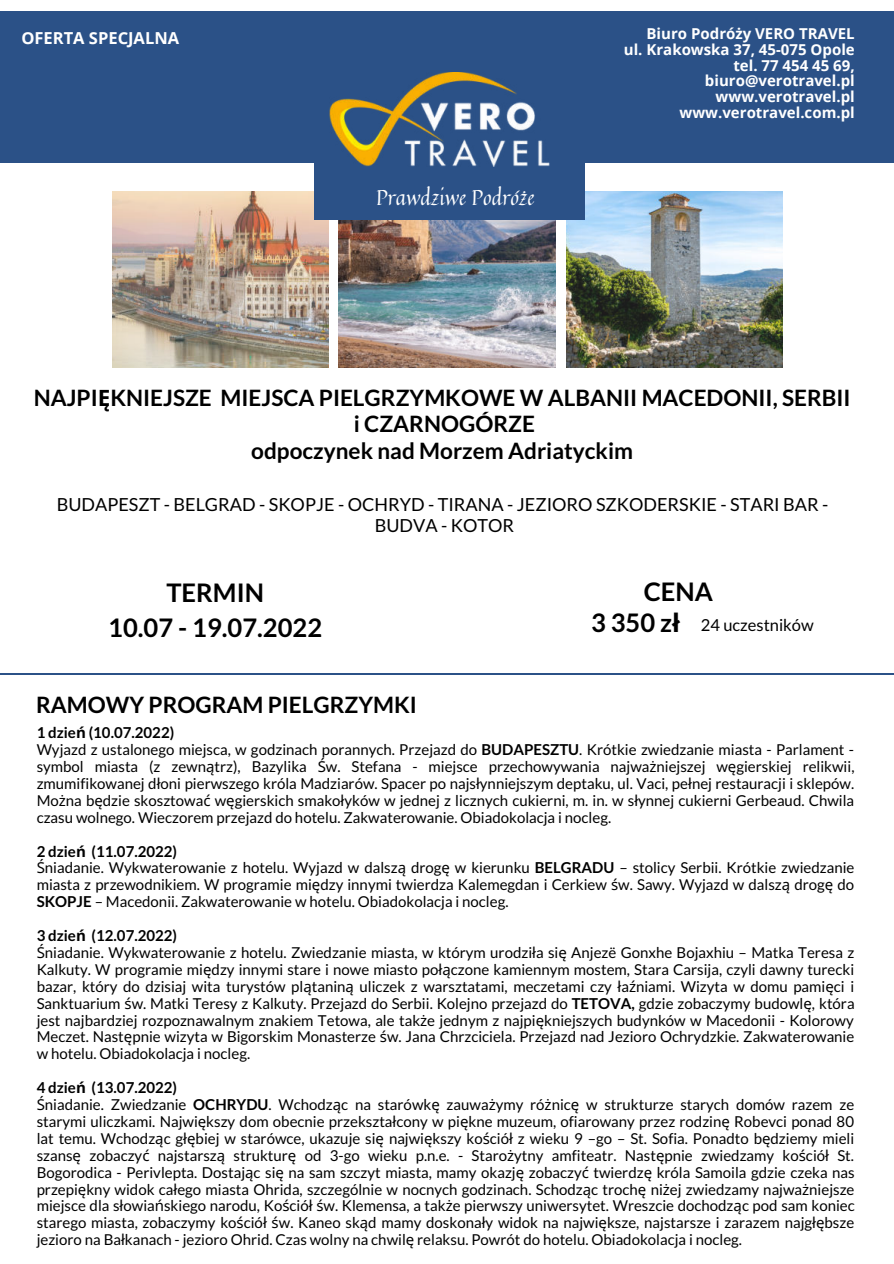
<style>
.page{position:relative;width:894px;height:1264px;background:#fff}
.page>*{position:absolute;margin:0;border:0;box-sizing:border-box;transform-origin:0 0}
.t1{font:700 25.5px "Lato";color:#000}
.t2{font:700 22.5px/26.8px "Lato";color:#000;text-align:center}
.t3{font:21px "Quintessential";color:#fff}
.t4{font:18px/21.5px "Lato";color:#000;text-align:center}
.t5{font:700 16.5px "Open Sans";color:#fff}
.t6{font:16.5px "Lato";color:#000}
.t7{font:15px/17px "Lato";color:#000}
.t8{font:700 15px/15.8px "Open Sans";color:#fff;text-align:right}
.s1{font-family:"Noto Sans"}
.s2{font-weight:700}
.s3{font-family:"Noto Sans";font-weight:700}
</style>
<div class="page">
<img style="left:112px;top:191px;width:216px;height:176px">
<img style="left:338px;top:220px;width:217px;height:147px">
<img style="left:566px;top:191px;width:216px;height:176px">
<div style="left:0;top:11px;width:893px;height:151px;background:#2b5187"></div>
<div style="left:314px;top:131px;width:270px;height:89px;background:#2b5187"></div>
<img style="left:329px;top:73px;width:220px;height:93px">
<hr style="left:0;top:673px;width:893px;height:1px;background:#2b5187">
<p class="t5" style="left:21px;top:27px;width:159px">OFERTA SPECJALNA</p>
<h3 class="t3" style="left:376px;top:181px;width:160px">Prawdziwe Podróże</h3>
<p class="t8" style="left:623px;top:25px;width:232px">Biuro Podróży VERO TRAVEL<br>ul. Krakowska 37, 45-075 Opole tel. 77 454 45 69, biuro@verotravel.pl www.verotravel.pl www.verotravel.com.pl</p>
<h2 class="t2" style="left:34px;top:384px;width:818px">NAJPI<span class="s1">Ę</span>KNIEJSZE MIEJSCA PIELGRZYMKOWE W ALBANII MACEDONII, SERBII i CZARNOGÓRZE<br>odpoczynek nad Morzem Adriatyckim</h2>
<p class="t4" style="left:57px;top:493px;width:773px">BUDAPESZT - BELGRAD - SKOPJE - OCHRYD - TIRANA - JEZIORO SZKODERSKIE - STARI BAR -<br>BUDVA - KOTOR</p>
<h1 class="t1" style="left:166px;top:578px;width:99px">TERMIN</h1>
<h1 class="t1" style="left:643px;top:577px;width:71px">CENA</h1>
<h1 class="t1" style="left:108px;top:613px;width:215px">10.07 - 19.07.2022</h1>
<h1 class="t1" style="left:591px;top:608px;width:90px">3 350 z<span class="s1">ł</span></h1>
<p class="t6" style="left:700px;top:616px;width:114px">24 uczestników</p>
<h2 class="t2" style="left:36px;top:691px;width:382px">RAMOWY PROGRAM PIELGRZYMKI</h2>
<p class="t7" style="left:37px;top:724px;width:819px"><span class="s2">1 dzie</span><span class="s3">ń</span> <span class="s2">(10.07.2022)<br></span>Wyjazd z ustalonego miejsca, w godzinach porannych. Przejazd do <span class="s2">BUDAPESZTU</span>. Krótkie zwiedzanie miasta - Parlament - symbol miasta (z zewn<span class="s1">ą</span>trz), Bazylika <span class="s1">Ś</span>w. Stefana - miejsce przechowywania najwa<span class="s1">ż</span>niejszej w<span class="s1">ę</span>gierskiej relikwii, zmumifikowanej d<span class="s1">ł</span>oni pierwszego króla Madziarów. Spacer po najs<span class="s1">ł</span>ynniejszym deptaku, ul. Vaci, pe<span class="s1">ł</span>nej restauracji i sklepów.<br>Mo<span class="s1">ż</span>na b<span class="s1">ę</span>dzie skosztowa<span class="s1">ć</span> w<span class="s1">ę</span>gierskich smako<span class="s1">ł</span>yków w jednej z licznych cukierni, m. in. w s<span class="s1">ł</span>ynnej cukierni Gerbeaud. Chwila czasu wolnego. Wieczorem przejazd do hotelu. Zakwaterowanie. Obiadokolacja i nocleg.</p>
<p class="t7" style="left:37px;top:842px;width:819px"><span class="s2">2 dzie</span><span class="s3">ń</span> <span class="s2">(11.07.2022)<br></span><span class="s1">Ś</span>niadanie. Wykwaterowanie z hotelu. Wyjazd w dalsz<span class="s1">ą</span> drog<span class="s1">ę</span> w kierunku <span class="s2">BELGRADU</span> – stolicy Serbii. Krótkie zwiedzanie miasta z przewodnikiem. W programie mi<span class="s1">ę</span>dzy innymi twierdza Kalemegdan i Cerkiew <span class="s1">ś</span>w. Sawy. Wyjazd w dalsz<span class="s1">ą</span> drog<span class="s1">ę</span> do <span class="s2">SKOPJE</span> – Macedonii. Zakwaterowanie w hotelu. Obiadokolacja i nocleg.</p>
<p class="t7" style="left:37px;top:927px;width:819px"><span class="s2">3 dzie</span><span class="s3">ń</span> <span class="s2">(12.07.2022)<br></span><span class="s1">Ś</span>niadanie. Wykwaterowanie z hotelu. Zwiedzanie miasta, w którym urodzi<span class="s1">ł</span>a si<span class="s1">ę</span> Anjezë Gonxhe Bojaxhiu – Matka Teresa z Kalkuty. W programie mi<span class="s1">ę</span>dzy innymi stare i nowe miasto po<span class="s1">łą</span>czone kamiennym mostem, Stara Carsija, czyli dawny turecki bazar, który do dzisiaj wita turystów pl<span class="s1">ą</span>tanin<span class="s1">ą</span> uliczek z warsztatami, meczetami czy <span class="s1">ł</span>a<span class="s1">ź</span>niami. Wizyta w domu pami<span class="s1">ę</span>ci i Sanktuarium <span class="s1">ś</span>w. Matki Teresy z Kalkuty. Przejazd do Serbii. Kolejno przejazd do <span class="s2">TETOVA,</span> gdzie zobaczymy budowl<span class="s1">ę</span>, która jest najbardziej rozpoznawalnym znakiem Tetowa, ale tak<span class="s1">ż</span>e jednym z najpi<span class="s1">ę</span>kniejszych budynków w Macedonii - Kolorowy Meczet. Nast<span class="s1">ę</span>pnie wizyta w Bigorskim Monasterze <span class="s1">ś</span>w. Jana Chrzciciela. Przejazd nad Jezioro Ochrydzkie. Zakwaterowanie w hotelu. Obiadokolacja i nocleg.</p>
<p class="t7" style="left:37px;top:1079px;width:819px"><span class="s2">4 dzie</span><span class="s3">ń</span> <span class="s2">(13.07.2022)<br></span><span class="s1">Ś</span>niadanie. Zwiedzanie <span class="s2">OCHRYDU</span>. Wchodz<span class="s1">ą</span>c na starówk<span class="s1">ę</span> zauwa<span class="s1">ż</span>ymy ró<span class="s1">ż</span>nic<span class="s1">ę</span> w strukturze starych domów razem ze starymi uliczkami. Najwi<span class="s1">ę</span>kszy dom obecnie przekszta<span class="s1">ł</span>cony w pi<span class="s1">ę</span>kne muzeum, ofiarowany przez rodzin<span class="s1">ę</span> Robevci ponad 80 lat temu. Wchodz<span class="s1">ą</span>c g<span class="s1">łę</span>biej w starówce, ukazuje si<span class="s1">ę</span> najwi<span class="s1">ę</span>kszy ko<span class="s1">ś</span>ció<span class="s1">ł</span> z wieku 9 –go – St. Sofia. Ponadto b<span class="s1">ę</span>dziemy mieli szans<span class="s1">ę</span> zobaczy<span class="s1">ć</span> najstarsz<span class="s1">ą</span> struktur<span class="s1">ę</span> od 3-go wieku p.n.e. - Staro<span class="s1">ż</span>ytny amfiteatr. Nast<span class="s1">ę</span>pnie zwiedzamy ko<span class="s1">ś</span>ció<span class="s1">ł</span> St.<br>Bogorodica - Perivlepta. Dostaj<span class="s1">ą</span>c si<span class="s1">ę</span> na sam szczyt miasta, mamy okazj<span class="s1">ę</span> zobaczy<span class="s1">ć</span> twierdz<span class="s1">ę</span> króla Samoila gdzie czeka nas przepi<span class="s1">ę</span>kny widok ca<span class="s1">ł</span>ego miasta Ohrida, szczególnie w nocnych godzinach. Schodz<span class="s1">ą</span>c troch<span class="s1">ę</span> ni<span class="s1">ż</span>ej zwiedzamy najwa<span class="s1">ż</span>niejsze miejsce dla s<span class="s1">ł</span>owia<span class="s1">ń</span>skiego narodu, Ko<span class="s1">ś</span>ció<span class="s1">ł ś</span>w. Klemensa, a tak<span class="s1">ż</span>e pierwszy uniwersytet. Wreszcie dochodz<span class="s1">ą</span>c pod sam koniec starego miasta, zobaczymy ko<span class="s1">ś</span>ció<span class="s1">ł ś</span>w. Kaneo sk<span class="s1">ą</span>d mamy doskona<span class="s1">ł</span>y widok na najwi<span class="s1">ę</span>ksze, najstarsze i zarazem najg<span class="s1">łę</span>bsze jezioro na Ba<span class="s1">ł</span>kanach - jezioro Ohrid. Czas wolny na chwil<span class="s1">ę</span> relaksu. Powrót do hotelu. Obiadokolacja i nocleg.</p>
</div>
